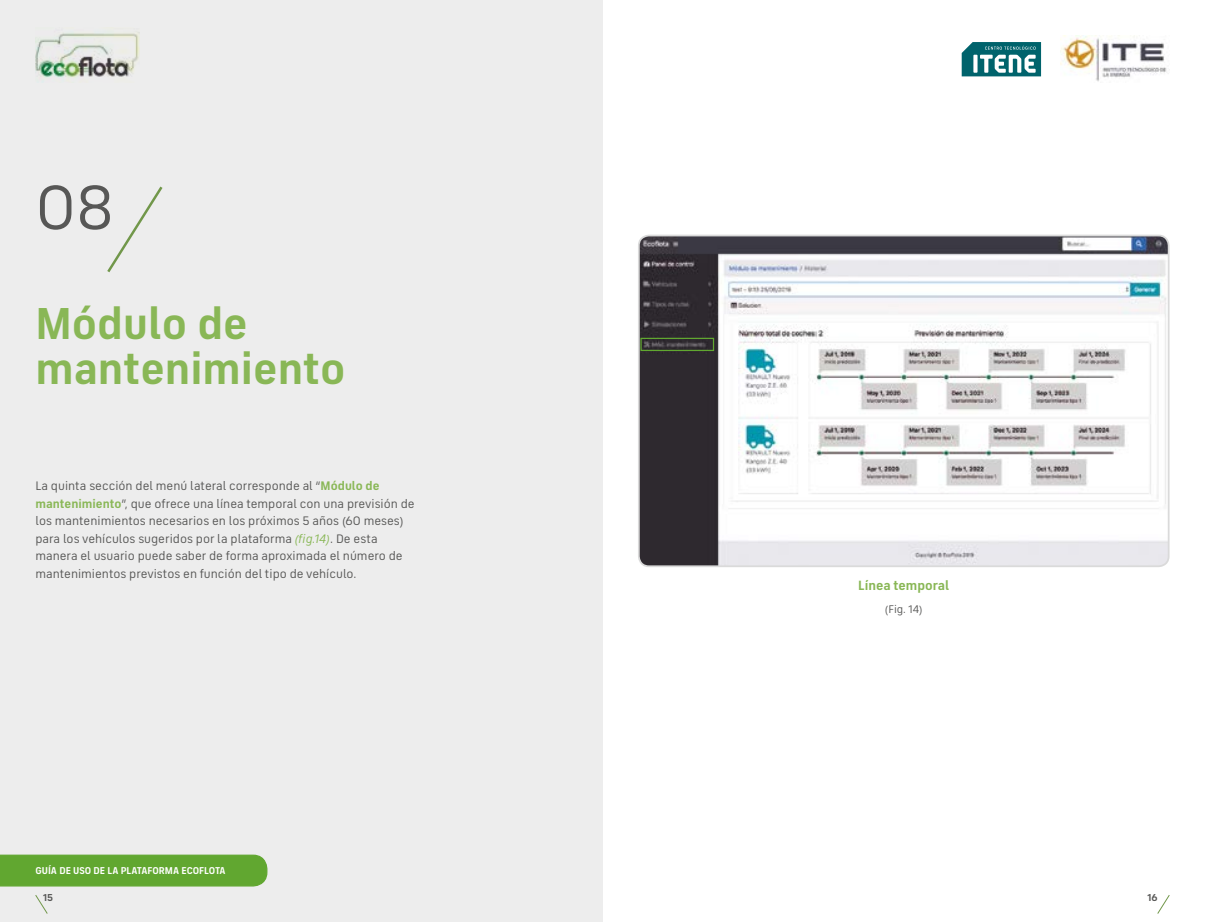
<style>
.page{position:relative;width:1205px;height:922px;background:#fff}
.page>*{position:absolute;margin:0;border:0;box-sizing:border-box;transform-origin:0 0}
.t1{font:63.75px "FS Industrie";color:#575756}
.t2{font:700 45px/45px "FS Industrie";color:#89b756}
.t3{font:700 13.5px "FS Industrie";color:#89b756}
.t4{font:12.5px/17.5px "FS Industrie";color:#575756}
.t5{font:11.25px "FS Industrie";color:#575756}
.t6{font:700 10.12px "FS Industrie";color:#575756}
.t7{font:700 10px "FS Industrie";color:#fff}
.s1{font-weight:700;color:#89b756}
.s2{font-style:italic;color:#89b756}
</style>
<div class="page">
<div style="left:0;top:0;width:602px;height:921px;background:#ededed"></div>
<div style="left:0;top:854px;width:267px;height:32px;background:#61a730"></div>
<img style="left:35px;top:31px;width:105px;height:51px">
<img style="left:1060px;top:35px;width:107px;height:47px">
<svg style="left:961px;top:42px;width:81px;height:35px"></svg>
<svg style="left:961px;top:42px;width:80px;height:34px"></svg>
<svg style="left:107px;top:186px;width:56px;height:87px"></svg>
<img style="left:641px;top:237px;width:527px;height:329px">
<div style="left:638px;top:234px;width:531px;height:333px;border:2px solid #dadada;border-radius:10px"></div>
<div style="left:640px;top:338px;width:74px;height:13px;border:1px solid #61a730"></div>
<svg style="left:1157px;top:895px;width:13px;height:19px"></svg>
<svg style="left:35px;top:895px;width:13px;height:19px"></svg>
<h1 class="t1" style="left:35px;top:170px;width:80px">08</h1>
<h2 class="t2" style="left:35px;top:301px;width:311px">Módulo de mantenimiento</h2>
<p class="t4" style="left:35px;top:477px;width:381px">La quinta sección del menú lateral corresponde al “<span class="s1">Módulo de mantenimiento</span>”, que ofrece una línea temporal con una previsión de los mantenimientos necesarios en los próximos 5 años (60 meses) para los vehículos sugeridos por la plataforma <span class="s2">(fig.14)</span>. De esta manera el usuario puede saber de forma aproximada el número de mantenimientos previstos en función del tipo de vehículo.</p>
<p class="t7" style="left:35px;top:864px;width:192px">GUÍA DE USO DE LA PLATAFORMA ECOFLOTA</p>
<p class="t3" style="left:858px;top:577px;width:93px">Línea temporal</p>
<p class="t5" style="left:885px;top:602px;width:39px">(Fig. 14)</p>
<p class="t6" style="left:43px;top:891px;width:11px">15</p>
<p class="t6" style="left:1147px;top:891px;width:12px">16</p>
</div>
